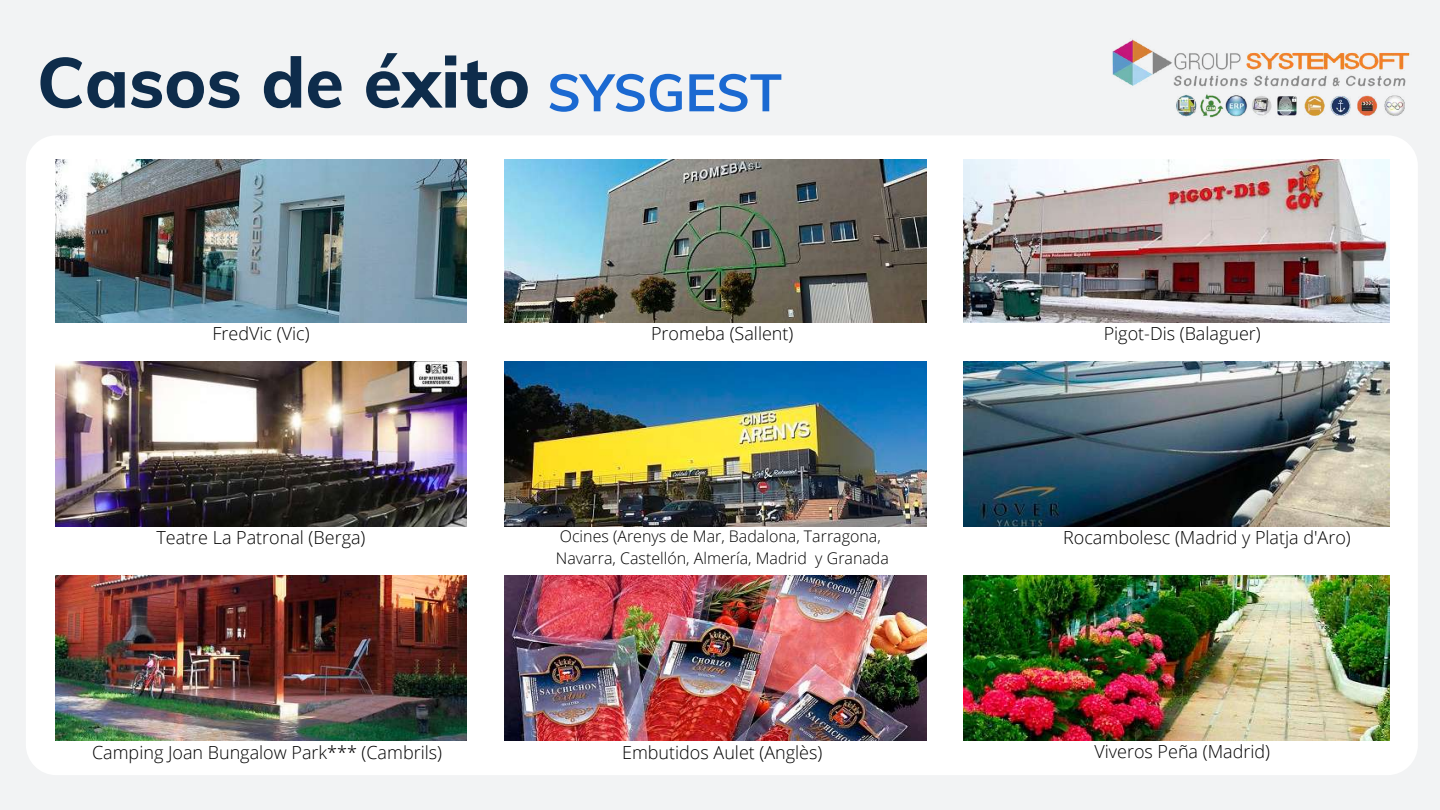
<style>
.page{position:relative;width:1440px;height:810px;background:#f2f3f4}
.page>*{position:absolute;margin:0;border:0;box-sizing:border-box;transform-origin:0 0}
.t1{font:800 70px "Muli";color:#0e2c4b}
.t2{font:300 18px "Open Sans";color:#000}
.t3{font:300 16px/21.8px "Open Sans";color:#000}
.s1{font-weight:700;font-size:52px;color:#1b69d1}
</style>
<div class="page">
<div style="left:26px;top:135px;width:1392px;height:640px;background:#fff;border-radius:30px"></div>
<img style="left:1112px;top:39px;width:298px;height:79px">
<img style="left:55px;top:159px;width:411px;height:164px">
<img style="left:505px;top:159px;width:421px;height:164px">
<img style="left:964px;top:159px;width:425px;height:164px">
<img style="left:55px;top:362px;width:411px;height:165px">
<img style="left:505px;top:362px;width:421px;height:165px">
<img style="left:964px;top:362px;width:425px;height:165px">
<img style="left:55px;top:575px;width:411px;height:166px">
<img style="left:505px;top:575px;width:421px;height:166px">
<img style="left:964px;top:575px;width:425px;height:166px">
<h1 class="t1" style="left:37px;top:37px;width:747px">Casos de éxito <span class="s1">SYSGEST</span></h1>
<p class="t2" style="left:213px;top:321px;width:99px">FredVic (Vic)</p>
<p class="t2" style="left:651px;top:321px;width:144px">Promeba (Sallent)</p>
<p class="t2" style="left:1104px;top:321px;width:159px">Pigot-Dis (Balaguer)</p>
<p class="t2" style="left:156px;top:525px;width:210px">Teatre La Patronal (Berga)</p>
<p class="t3" style="left:556px;top:525px;width:335px">Ocines (Arenys de Mar, Badalona, Tarragona,<br>Navarra, Castellón, Almería, Madrid y Granada</p>
<p class="t2" style="left:1063px;top:525px;width:289px">Rocambolesc (Madrid y Platja d'Aro)</p>
<p class="t2" style="left:92px;top:740px;width:352px">Camping Joan Bungalow Park*** (Cambrils)</p>
<p class="t2" style="left:622px;top:740px;width:202px">Embutidos Aulet (Anglès)</p>
<p class="t2" style="left:1095px;top:739px;width:177px">Viveros Peña (Madrid)</p>
</div>
